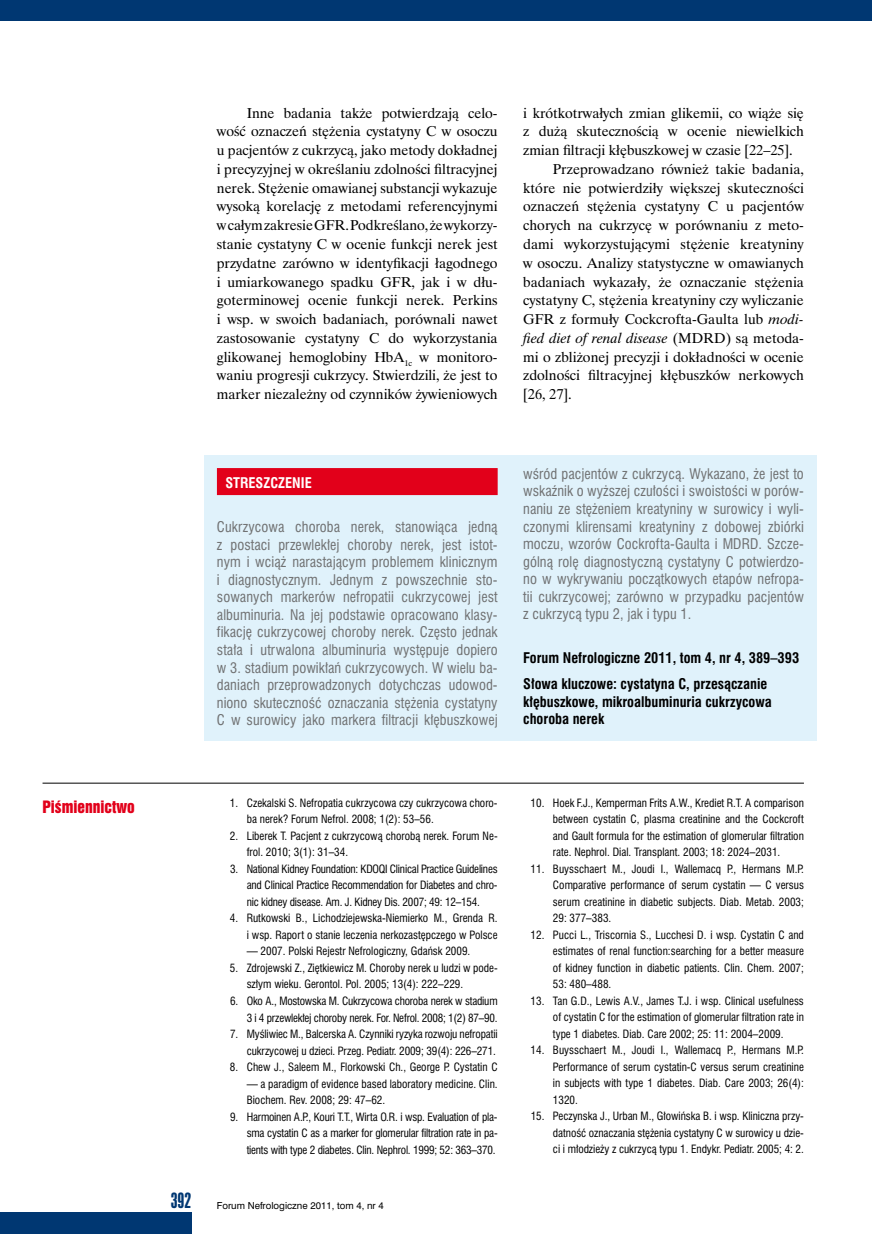
<style>
.page{position:relative;width:872px;height:1234px;background:#fff}
.page>*{position:absolute;margin:0;border:0;box-sizing:border-box;transform-origin:0 0}
.t1{font:18px "Swis 924 PL";color:#003772}
.t2{font:14.25px/18.8px "Time Ibis EE";color:#000;text-align:justify}
.t3{font:italic 14.25px "Time Ibis EE";color:#000}
.t4{font:14.25px "Swis 921 PL";color:#e2001a}
.t5{font:13.5px/17.5px "Swis 721 Cn PL";letter-spacing:.005em;color:#707172;text-align:justify}
.t6{font:700 13.5px/26.1px "Swis 721 Cn PL";color:#000}
.t7{font:700 13.5px "Swis 721 Cn PL";color:#fff}
.t8{font:10.5px/16.5px "Swis 721 Cn PL";color:#000;text-align:justify}
.t9{font:10.5px/16.5px "Swis 721 Cn PL";letter-spacing:-.02em;color:#000;text-align:right}
.t10{font:9px "Swis 721 PL";color:#000}
.s1{font-style:italic}
.s2{font-style:normal}
</style>
<div class="page">
<div style="left:0;top:0;width:872px;height:21px;background:#003772"></div>
<div style="left:0;top:1212px;width:191px;height:21px;background:#003772"></div>
<div style="left:204px;top:455px;width:612px;height:285px;background:#e0f2fb"></div>
<div style="left:217px;top:468px;width:280px;height:27px;background:#e2001a"></div>
<hr style="left:43px;top:782px;width:761px;height:1px;background:#000">
<p class="t2" style="left:217px;top:103px;width:282px;text-indent:30px">Inne badania także potwierdzają celo&shy;wość oznaczeń stężenia cystatyny C w osoczu u pacjentów z cukrzycą, jako metody dokładnej i precyzyjnej w określaniu zdolności filtracyjnej nerek. Stężenie omawianej substancji wykazuje wysoką korelację z metodami referencyjnymi w całym zakresie GFR. Podkreślano, że wykorzy&shy;stanie cystatyny C w ocenie funkcji nerek jest przydatne zarówno w identyfikacji łagodnego i umiarkowanego spadku GFR, jak i w dłu&shy;goterminowej ocenie funkcji nerek. Perkins i wsp. w swoich badaniach, porównali nawet zastosowanie cystatyny C do wykorzystania glikowanej hemoglobiny HbA<sub>1c</sub> w monitoro&shy;waniu progresji cukrzycy. Stwierdzili, że jest to marker niezależny od czynników żywieniowych</p>
<h2 class="t2" style="left:523px;top:103px;width:282px">i krótkotrwałych zmian glikemii, co wiąże się</h2>
<h2 class="t2" style="left:523px;top:122px;width:282px">z dużą skutecznością w ocenie niewielkich</h2>
<h2 class="t2" style="left:523px;top:141px;width:271px">zmian filtracji kłębuszkowej w czasie [22–25].</h2>
<h2 class="t2" style="left:553px;top:159px;width:252px">Przeprowadzano również takie badania,</h2>
<h2 class="t2" style="left:523px;top:178px;width:282px">które nie potwierdziły większej skuteczności</h2>
<h2 class="t2" style="left:523px;top:197px;width:282px">oznaczeń stężenia cystatyny C u pacjentów</h2>
<h2 class="t2" style="left:523px;top:216px;width:282px">chorych na cukrzycę w porównaniu z meto-</h2>
<h2 class="t2" style="left:523px;top:234px;width:282px">dami wykorzystującymi stężenie kreatyniny</h2>
<h2 class="t2" style="left:523px;top:253px;width:282px">w osoczu. Analizy statystyczne w omawianych</h2>
<h2 class="t2" style="left:523px;top:272px;width:282px">badaniach wykazały, że oznaczanie stężenia</h2>
<h2 class="t2" style="left:523px;top:291px;width:282px">cystatyny C, stężenia kreatyniny czy wyliczanie</h2>
<h2 class="t2" style="left:523px;top:309px;width:282px">GFR z formuły Cockcrofta-Gaulta lub <span class="s1">modi-</span></h2>
<h2 class="t3" style="left:523px;top:329px;width:282px">fied diet of renal disease <span class="s2">(MDRD) są metoda-</span></h2>
<h2 class="t2" style="left:523px;top:347px;width:282px">mi o zbliżonej precyzji i dokładności w ocenie</h2>
<h2 class="t2" style="left:523px;top:366px;width:282px">zdolności filtracyjnej kłębuszków nerkowych</h2>
<h2 class="t2" style="left:523px;top:384px;width:50px">[26, 27].</h2>
<p class="t7" style="left:225px;top:473px;width:17px">Stres</p>
<p class="t7" style="left:263px;top:473px;width:48px">zczen ie</p>
<p class="t5" style="left:217px;top:518px;width:282px">Cukrzycowa choroba nerek, stanowiąca jedną z postaci przewlekłej choroby nerek, jest istot&shy;nym i wciąż narastającym problemem klinicznym i diagnostycznym. Jednym z powszechnie sto&shy;sowanych markerów nefropatii cukrzycowej jest albuminuria. Na jej podstawie opracowano klasy&shy;fikację cukrzycowej choroby nerek. Często jednak stała i utrwalona albuminuria występuje dopiero w 3. stadium powikłań cukrzycowych. W wielu ba&shy;daniach przeprowadzonych dotychczas udowod&shy;niono skuteczność oznaczania stężenia cystatyny C w surowicy jako markera filtracji kłębuszkowej</p>
<p class="t5" style="left:523px;top:465px;width:282px">wśród pacjentów z cukrzycą. Wykazano, że jest to wskaźnik o wyższej czułości i swoistości w porów&shy;naniu ze stężeniem kreatyniny w surowicy i wyli&shy;czonymi klirensami kreatyniny z dobowej zbiórki moczu, wzorów Cockrofta-Gaulta i MDRD. Szcze&shy;gólną rolę diagnostyczną cystatyny C potwierdzo&shy;no w wykrywaniu początkowych etapów nefropa&shy;tii cukrzycowej; zarówno w przypadku pacjentów z cukrzycą typu 2, jak i typu 1.</p>
<p class="t6" style="left:523px;top:644px;width:277px">Forum Nefrologiczne 2011, tom 4, nr 4, 389–393<br>Słowa kluczowe: cystatyna C, przesączanie</p>
<p class="t6" style="left:523px;top:692px;width:250px;line-height:17.5px">kłębuszkowe, mikroalbuminuria cukrzycowa choroba nerek</p>
<h2 class="t4" style="left:43px;top:796px;width:94px">Piśmiennictwo</h2>
<p class="t8" style="left:247px;top:794px;width:252px;text-indent:-17px">1. Czekalski S. Nefropatia cukrzycowa czy cukrzycowa choro&shy;ba nerek? Forum Nefrol. 2008; 1(2): 53–56.</p>
<p class="t8" style="left:247px;top:827px;width:252px;text-indent:-17px">2. Liberek T. Pacjent z cukrzycową chorobą nerek. Forum Ne&shy;frol. 2010; 3(1): 31–34.</p>
<p class="t8" style="left:247px;top:860px;width:252px;text-indent:-16px">3. National Kidney Foundation: KDOQI Clinical Practice Guidelines and Clinical Practice Recommendation for Diabetes and chro&shy;nic kidney disease. Am. J. Kidney Dis. 2007; 49: 12–154.</p>
<p class="t8" style="left:230px;top:909px;width:269px;text-align:right">4. Rutkowski B., Lichodziejewska-Niemierko M., Grenda R. i wsp. Raport o stanie leczenia nerkozastępczego w Polsce</p>
<p class="t8" style="left:247px;top:942px;width:225px">— 2007. Polski Rejestr Nefrologiczny, Gdańsk 2009.</p>
<p class="t8" style="left:247px;top:959px;width:252px;text-indent:-17px">5. Zdrojewski Z., Ziętkiewicz M. Choroby nerek u ludzi w pode&shy;szłym wieku. Gerontol. Pol. 2005; 13(4): 222–229.</p>
<p class="t9" style="left:230px;top:992px;width:269px">6. Oko A., Mostowska M. Cukrzycowa choroba nerek w stadium<br>3 i 4 przewlekłej choroby nerek. For. Nefrol. 2008; 1(2) 87–90.</p>
<p class="t8" style="left:230px;top:1025px;width:269px;text-align:right">7. Myśliwiec M., Balcerska A. Czynniki ryzyka rozwoju nefropatii cukrzycowej u dzieci. Przeg. Pediatr. 2009; 39(4): 226–271.</p>
<p class="t8" style="left:230px;top:1058px;width:269px">8. Chew J., Saleem M., Florkowski Ch., George P. Cystatin C</p>
<p class="t8" style="left:247px;top:1074px;width:252px">— a paradigm of evidence based laboratory medicine. Clin.<br>Biochem. Rev. 2008; 29: 47–62.</p>
<p class="t8" style="left:247px;top:1107px;width:252px;text-indent:-16px">9. Harmoinen A.P., Kouri T.T., Wirta O.R. i wsp. Evaluation of pla&shy;sma cystatin C as a marker for glomerular filtration rate in pa&shy;tients with type 2 diabetes. Clin. Nephrol. 1999; 52: 363–370.</p>
<h1 class="t1" style="left:171px;top:1187px;width:22px">392</h1>
<p class="t10" style="left:217px;top:1199px;width:168px">Forum Nefrologiczne 2011, tom 4, nr 4</p>
<p class="t8" style="left:553px;top:794px;width:252px;text-indent:-22px">10. Hoek F.J., Kemperman Frits A.W., Krediet R.T. A comparison between cystatin C, plasma creatinine and the Cockcroft and Gault formula for the estimation of glomerular filtration rate. Nephrol. Dial. Transplant. 2003; 18: 2024–2031.</p>
<p class="t8" style="left:553px;top:860px;width:252px;text-indent:-22px">11. Buysschaert M., Joudi I., Wallemacq P., Hermans M.P.<br>Comparative performance of serum cystatin — C versus serum creatinine in diabetic subjects. Diab. Metab. 2003; 29: 377–383.</p>
<p class="t8" style="left:553px;top:926px;width:252px;text-indent:-22px">12. Pucci L., Triscornia S., Lucchesi D. i wsp. Cystatin C and estimates of renal function:searching for a better measure of kidney function in diabetic patients. Clin. Chem. 2007; 53: 480–488.</p>
<p class="t8" style="left:553px;top:992px;width:252px;text-indent:-22px">13. Tan G.D., Lewis A.V., James T.J. i wsp. Clinical usefulness of cystatin C for the estimation of glomerular filtration rate in type 1 diabetes. Diab. Care 2002; 25: 11: 2004–2009.</p>
<p class="t8" style="left:553px;top:1041px;width:252px;text-indent:-22px">14. Buysschaert M., Joudi I., Wallemacq P., Hermans M.P.<br>Performance of serum cystatin-C versus serum creatinine in subjects with type 1 diabetes. Diab. Care 2003; 26(4):<br>1320.</p>
<p class="t8" style="left:553px;top:1107px;width:252px;text-indent:-22px">15. Peczynska J., Urban M., Głowińska B. i wsp. Kliniczna przy&shy;datność oznaczania stężenia cystatyny C w surowicy u dzie&shy;ci i młodzieży z cukrzycą typu 1. Endykr. Pediatr. 2005; 4: 2.</p>
</div>
